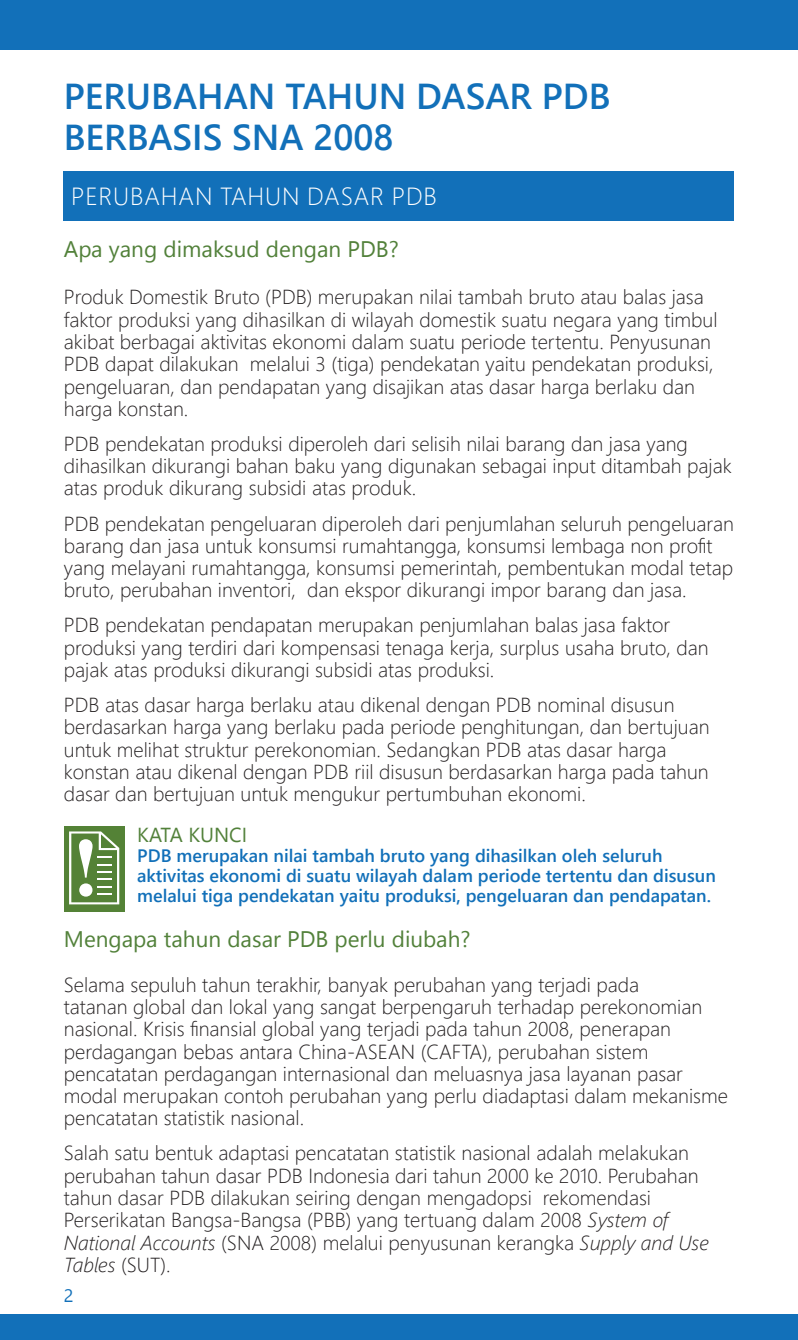
<style>
.page{position:relative;width:798px;height:1340px;background:#fff}
.page>*{position:absolute;margin:0;border:0;box-sizing:border-box;transform-origin:0 0}
.t1{font:700 83.02px "Times New Roman";color:#fff}
.t2{font:600 36px "Segoe UI";color:#1270b9}
.t3{font:300 24.75px "Segoe UI";letter-spacing:.035em;color:#fff}
.t4{font:22.5px "Segoe UI";color:#52813a}
.t5{font:300 20.25px/22.3px "Segoe UI";color:#231f20}
.t6{font:20.25px "Segoe UI";color:#52813a}
.t7{font:600 18px/19.8px "Segoe UI";color:#1270b9}
.t8{font:18px "Segoe UI";color:#1270b9}
.s1{font-style:italic}
</style>
<div class="page">
<div style="left:0;top:0;width:797px;height:49px;background:#1270b9"></div>
<svg style="left:797px;top:1314px;width:1px;height:25px"></svg>
<div style="left:0;top:1314px;width:797px;height:25px;background:#1270b9"></div>
<div style="left:64px;top:171px;width:669px;height:50px;background:#1270b9"></div>
<div style="left:64px;top:826px;width:60px;height:85px;background:#548236"></div>
<svg style="left:69px;top:831px;width:50px;height:73px"></svg>
<p class="t2" style="left:64px;top:67px;width:548px">PERUBAHAN TAHUN DASAR PDB</p>
<p class="t2" style="left:64px;top:108px;width:331px">BERBASIS SNA 2008</p>
<p class="t3" style="left:71px;top:176px;width:367px">PERUBAHAN TAHUN DASAR PDB</p>
<p class="t4" style="left:64px;top:231px;width:336px">Apa yang dimaksud dengan PDB?</p>
<p class="t5" style="left:64px;top:285px;width:655px">Produk Domestik Bruto (PDB) merupakan nilai tambah bruto atau balas jasa faktor produksi yang dihasilkan di wilayah domestik suatu negara yang timbul akibat berbagai aktivitas ekonomi dalam suatu periode tertentu. Penyusunan PDB dapat dilakukan melalui 3 (tiga) pendekatan yaitu pendekatan produksi, pengeluaran, dan pendapatan yang disajikan atas dasar harga berlaku dan harga konstan.</p>
<p class="t5" style="left:64px;top:431px;width:669px">PDB pendekatan produksi diperoleh dari selisih nilai barang dan jasa yang dihasilkan dikurangi bahan baku yang digunakan sebagai input ditambah pajak atas produk dikurang subsidi atas produk.</p>
<p class="t5" style="left:64px;top:511px;width:671px">PDB pendekatan pengeluaran diperoleh dari penjumlahan seluruh pengeluaran barang dan jasa untuk konsumsi rumahtangga, konsumsi lembaga non profit yang melayani rumahtangga, konsumsi pemerintah, pembentukan modal tetap bruto, perubahan inventori, dan ekspor dikurangi impor barang dan jasa.</p>
<p class="t5" style="left:64px;top:613px;width:646px">PDB pendekatan pendapatan merupakan penjumlahan balas jasa faktor produksi yang terdiri dari kompensasi tenaga kerja, surplus usaha bruto, dan pajak atas produksi dikurangi subsidi atas produksi.</p>
<p class="t5" style="left:64px;top:692px;width:647px">PDB atas dasar harga berlaku atau dikenal dengan PDB nominal disusun berdasarkan harga yang berlaku pada periode penghitungan, dan bertujuan untuk melihat struktur perekonomian. Sedangkan PDB atas dasar harga konstan atau dikenal dengan PDB riil disusun berdasarkan harga pada tahun dasar dan bertujuan untuk mengukur pertumbuhan ekonomi.</p>
<p class="t1" style="left:72px;top:807px;width:29px">!</p>
<p class="t6" style="left:137px;top:818px;width:111px">KATA KUNCI</p>
<p class="t7" style="left:137px;top:845px;width:580px">PDB merupakan nilai tambah bruto yang dihasilkan oleh seluruh aktivitas ekonomi di suatu wilayah dalam periode tertentu dan disusun melalui tiga pendekatan yaitu produksi, pengeluaran dan pendapatan.</p>
<p class="t4" style="left:64px;top:920px;width:408px">Mengapa tahun dasar PDB perlu diubah?</p>
<p class="t5" style="left:64px;top:972px;width:665px">Selama sepuluh tahun terakhir, banyak perubahan yang terjadi pada<br>tatanan global dan lokal yang sangat berpengaruh terhadap perekonomian nasional. Krisis finansial global yang terjadi pada tahun 2008, penerapan perdagangan bebas antara China-ASEAN (CAFTA), perubahan sistem pencatatan perdagangan internasional dan meluasnya jasa layanan pasar modal merupakan contoh perubahan yang perlu diadaptasi dalam mekanisme pencatatan statistik nasional.</p>
<p class="t5" style="left:64px;top:1141px;width:646px">Salah satu bentuk adaptasi pencatatan statistik nasional adalah melakukan perubahan tahun dasar PDB Indonesia dari tahun 2000 ke 2010. Perubahan tahun dasar PDB dilakukan seiring dengan mengadopsi rekomendasi Perserikatan Bangsa-Bangsa (PBB) yang tertuang dalam 2008 <span class="s1">System of National Accounts</span> (SNA 2008) melalui penyusunan kerangka <span class="s1">Supply and Use Tables</span> (SUT).</p>
<p class="t8" style="left:64px;top:1281px;width:11px">2</p>
</div>
